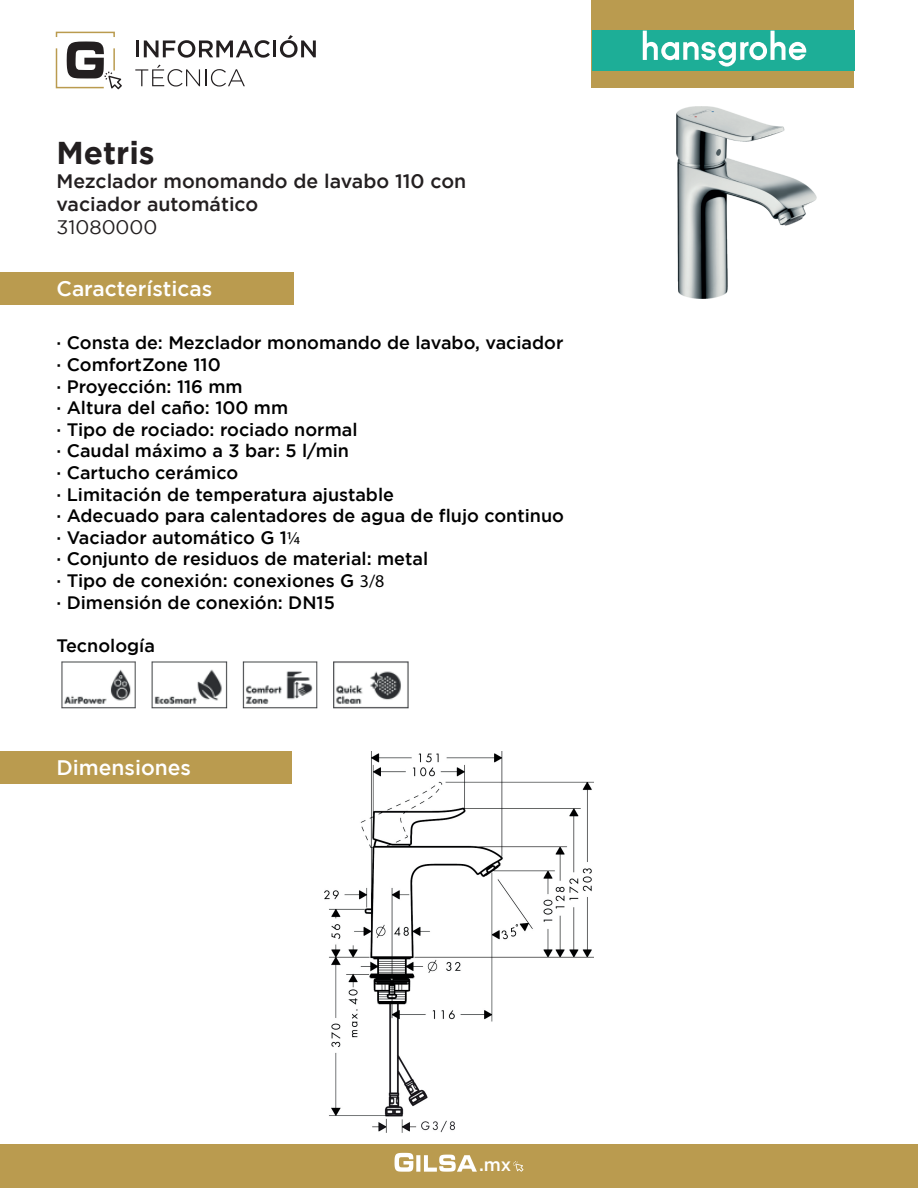
<style>
.page{position:relative;width:918px;height:1188px;background:#fff}
.page>*{position:absolute;margin:0;border:0;box-sizing:border-box;transform-origin:0 0}
.t1{font:700 31.5px "Gotham";color:#231f20}
.t2{font:500 21px "Gotham";color:#fff}
.t3{font:500 19.5px/23.4px "Gotham";color:#231f20}
.t4{font:19.5px "Gotham";color:#231f20}
.t5{font:500 18px/21.6px "Gotham";color:#000}
.t6{font:500 18px "Gotham";color:#fff}
.s1{font-family:"Myriad Pro";font-weight:400}
</style>
<div class="page">
<div style="left:56px;top:32px;width:59px;height:6px;border:2px solid #ba9b4f"></div>
<svg style="left:55px;top:41px;width:67px;height:48px"></svg>
<hr style="left:136px;top:41px;width:3px;height:16px;background:#231f20">
<svg style="left:144px;top:40px;width:126px;height:18px"></svg>
<hr style="left:273px;top:41px;width:3px;height:16px;background:#231f20">
<svg style="left:280px;top:35px;width:36px;height:23px"></svg>
<svg style="left:135px;top:65px;width:110px;height:22px"></svg>
<div style="left:0;top:272px;width:293px;height:33px;background:#ba9b4f"></div>
<div style="left:0;top:751px;width:292px;height:33px;background:#ba9b4f"></div>
<div style="left:0;top:1144px;width:918px;height:44px;background:#ba9b4f"></div>
<svg style="left:394px;top:1152px;width:83px;height:20px"></svg>
<svg style="left:513px;top:1161px;width:11px;height:11px"></svg>
<div style="left:592px;top:0;width:262px;height:88px;background:#ba9b4f"></div>
<div style="left:592px;top:31px;width:262px;height:40px;background:#1dae97"></div>
<svg style="left:643px;top:31px;width:163px;height:36px"></svg>
<img style="left:61px;top:661px;width:348px;height:48px">
<img style="left:676px;top:106px;width:141px;height:193px">
<img style="left:324px;top:751px;width:270px;height:382px">
<h1 class="t1" style="left:57px;top:135px;width:100px">Metris</h1>
<p class="t3" style="left:57px;top:169px;width:411px">Mezclador monomando de lavabo 110 con vaciador automático</p>
<p class="t4" style="left:57px;top:217px;width:102px">31080000</p>
<p class="t2" style="left:57px;top:277px;width:157px">Características</p>
<p class="t5" style="left:57px;top:332px;width:509px">· Consta de: Mezclador monomando de lavabo, vaciador · ComfortZone 110<br>· Proyección: 116 mm<br>· Altura del caño: 100 mm<br>· Tipo de rociado: rociado normal<br>· Caudal máximo a 3 bar: 5 l/min<br>· Cartucho cerámico<br>· Limitación de temperatura ajustable<br>· Adecuado para calentadores de agua de flujo continuo · Vaciador automático G 1<span class="s1">¼<br></span>· Conjunto de residuos de material: metal<br>· Tipo de conexión: conexiones G <span class="s1">3/8<br></span>· Dimensión de conexión: DN15</p>
<p class="t5" style="left:57px;top:634px;width:100px">Tecnología</p>
<p class="t2" style="left:57px;top:756px;width:136px">Dimensiones</p>
<p class="t6" style="left:479px;top:1155px;width:34px">.mx</p>
</div>
